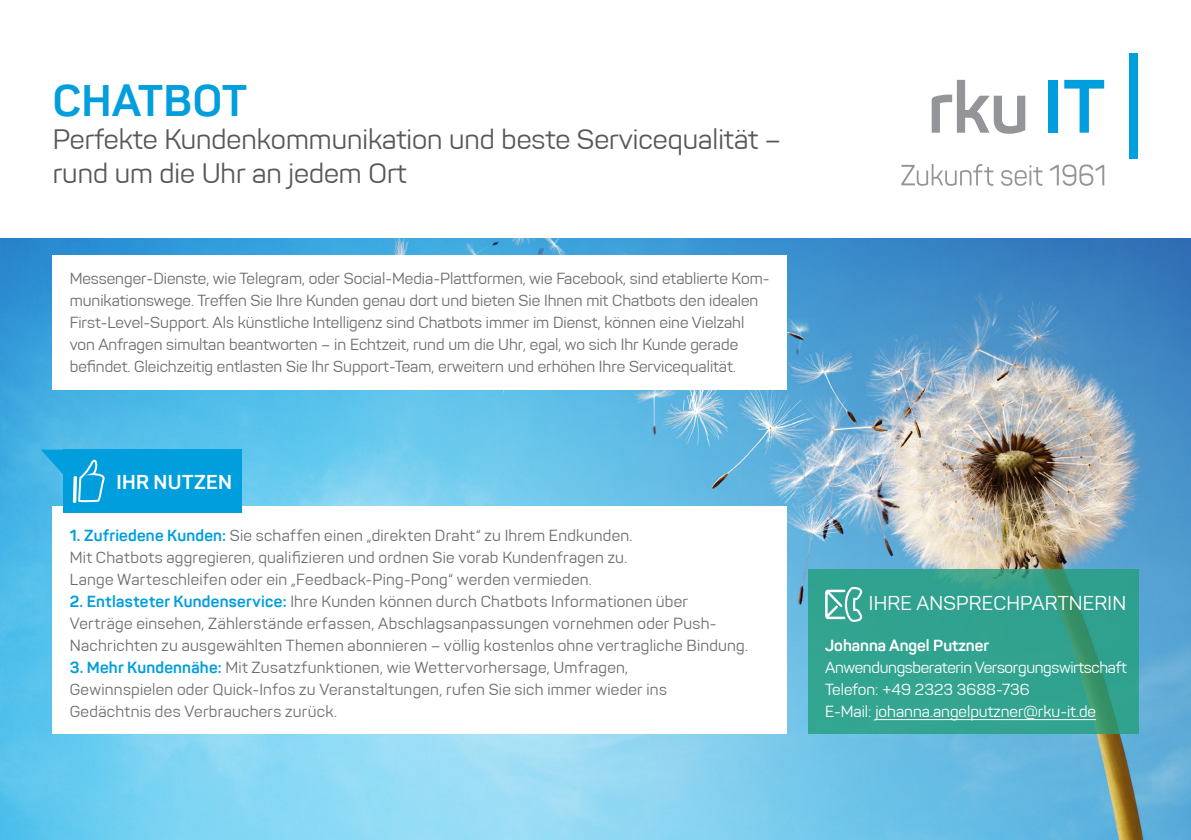
<style>
.page{position:relative;width:1191px;height:840px;background:#fff}
.page>*{position:absolute;margin:0;border:0;box-sizing:border-box;transform-origin:0 0}
.Headline{font:700 44px "Sahar";letter-spacing:.01em;color:#009edc}
.Subheadline{font:28px "Sahar";color:#57585a}
.Headline-2{font:20px "Sahar";letter-spacing:.01em;color:#fff}
.t1{font:700 20px "Sahar";letter-spacing:.015em;color:#fff}
.copy{font:16px/22px "Sahar";letter-spacing:.01em;color:#6c6d70}
.copy_weiß{font:16px "Sahar";color:#fff}
.copy_weiß-2{font:16px "Sahar";letter-spacing:-.02em;color:#fff}
.copy_weiß-3{font:700 16px "Sahar";color:#fff}
.s1{font-weight:700;color:#009edc}
</style>
<div class="page">
<img style="left:0;top:238px;width:1191px;height:601px">
<div style="left:53px;top:255px;width:734px;height:134px;background:#fff"></div>
<svg style="left:901px;top:164px;width:92px;height:22px"></svg>
<svg style="left:1001px;top:165px;width:41px;height:21px"></svg>
<svg style="left:1049px;top:164px;width:55px;height:22px"></svg>
<div style="left:1129px;top:53px;width:9px;height:106px;background:#009edc"></div>
<svg style="left:931px;top:80px;width:94px;height:54px"></svg>
<div style="left:1048px;top:80px;width:10px;height:53px;background:#009edc"></div>
<svg style="left:1064px;top:80px;width:40px;height:53px"></svg>
<div style="left:53px;top:505px;width:734px;height:228px;background:#fff"></div>
<svg style="left:808px;top:568px;width:330px;height:165px;background:#33a28d"></svg>
<hr style="left:875px;top:718px;width:221px;height:1px;background:#fff">
<svg style="left:824px;top:586px;width:38px;height:35px"></svg>
<svg style="left:41px;top:449px;width:23px;height:30px"></svg>
<div style="left:64px;top:449px;width:178px;height:63px;background:#009edc"></div>
<svg style="left:73px;top:459px;width:32px;height:44px"></svg>
<p class="Headline" style="left:53px;top:72px;width:195px">CHATBOT</p>
<p class="Subheadline" style="left:53px;top:122px;width:729px">Perfekte Kundenkommunikation und beste Servicequalität –</p>
<p class="Subheadline" style="left:53px;top:156px;width:355px">rund um die Uhr an jedem Ort</p>
<p class="copy" style="left:70px;top:267px;width:701px">Messenger-Dienste, wie Telegram, oder Social-Media-Plattformen, wie Facebook, sind etablierte Kom&shy;munikationswege. Treffen Sie Ihre Kunden genau dort und bieten Sie Ihnen mit Chatbots den idealen First-Level-Support. Als künstliche Intelligenz sind Chatbots immer im Dienst, können eine Vielzahl von Anfragen simultan beantworten – in Echtzeit, rund um die Uhr, egal, wo sich Ihr Kunde gerade befindet. Gleichzeitig entlasten Sie Ihr Support-Team, erweitern und erhöhen Ihre Servicequalität.</p>
<p class="t1" style="left:117px;top:469px;width:117px">IHR NUTZEN</p>
<p class="copy" style="left:70px;top:523px;width:564px"><span class="s1">1. Zufriedene Kunden:</span> Sie schaffen einen „direkten Draht“ zu Ihrem Endkunden.</p>
<p class="copy" style="left:70px;top:545px;width:559px">Mit Chatbots aggregieren, qualifizieren und ordnen Sie vorab Kundenfragen zu.</p>
<p class="copy" style="left:70px;top:567px;width:523px">Lange Warteschleifen oder ein „Feedback-Ping-Pong“ werden vermieden.</p>
<p class="copy" style="left:70px;top:589px;width:620px"><span class="s1">2. Entlasteter Kundenservice:</span> Ihre Kunden können durch Chatbots Informationen über</p>
<p class="copy" style="left:70px;top:611px;width:648px">Verträge einsehen, Zählerstände erfassen, Abschlagsanpassungen vornehmen oder Push-</p>
<p class="copy" style="left:70px;top:633px;width:679px">Nachrichten zu ausgewählten Themen abonnieren – völlig kostenlos ohne vertragliche Bindung.</p>
<p class="copy" style="left:70px;top:655px;width:560px"><span class="s1">3. Mehr Kundennähe:</span> Mit Zusatzfunktionen, wie Wettervorhersage, Umfragen,</p>
<p class="copy" style="left:70px;top:677px;width:599px">Gewinnspielen oder Quick-Infos zu Veranstaltungen, rufen Sie sich immer wieder ins</p>
<p class="copy" style="left:70px;top:699px;width:269px">Gedächtnis des Verbrauchers zurück.</p>
<p class="Headline-2" style="left:869px;top:590px;width:259px">IHRE ANSPRECHPARTNERIN</p>
<p class="copy_weiß-3" style="left:825px;top:634px;width:165px">Johanna Angel Putzner</p>
<p class="copy_weiß-2" style="left:825px;top:657px;width:303px">Anwendungsberaterin Versorgungswirtschaft</p>
<p class="copy_weiß" style="left:825px;top:679px;width:206px">Telefon: +49 2323 3688-736</p>
<p class="copy_weiß" style="left:825px;top:701px;width:272px">E-Mail: johanna.angelputzner@rku-it.de</p>
</div>
